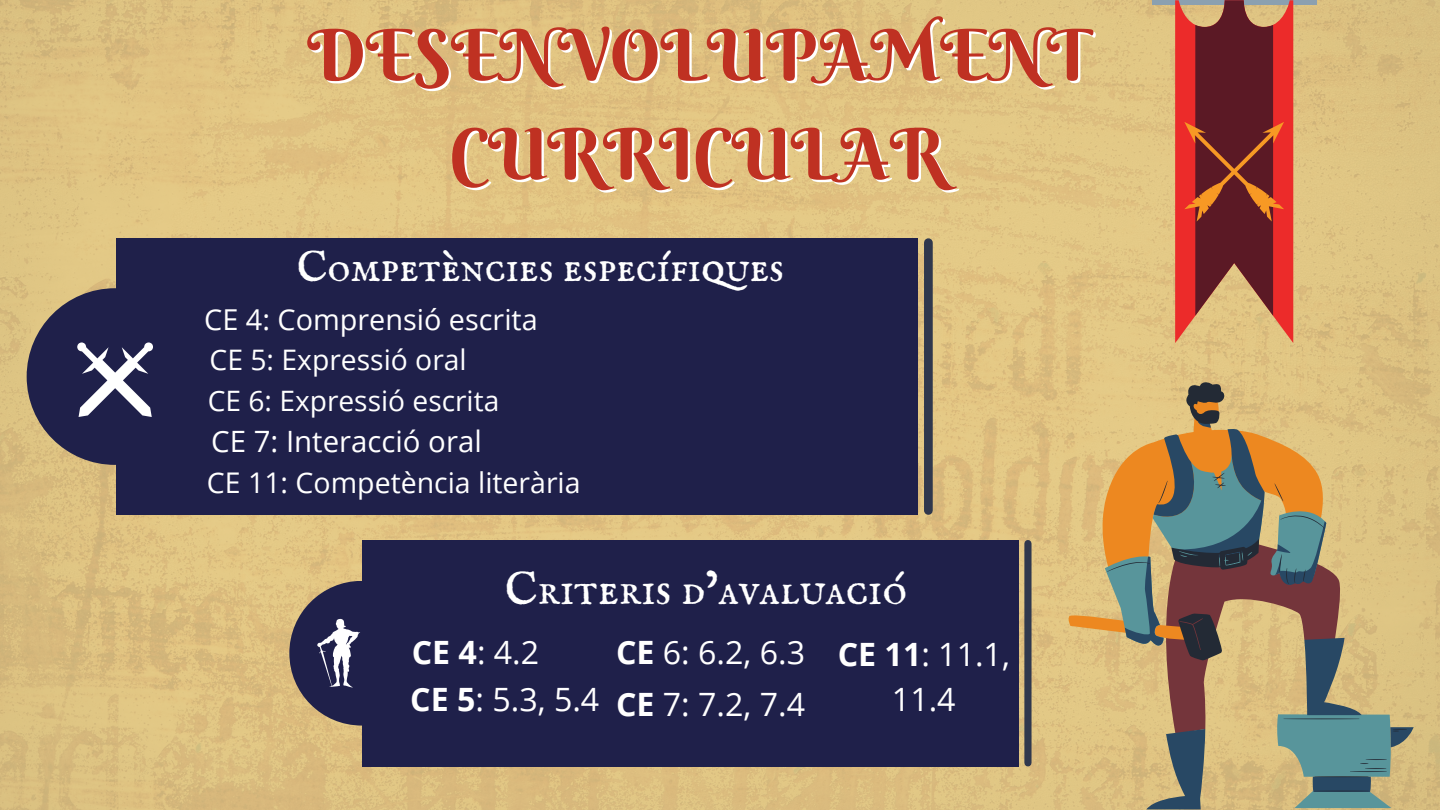
<style>
.page{position:relative;width:1440px;height:810px;background:#fff}
.page>*{position:absolute;margin:0;border:0;box-sizing:border-box;transform-origin:0 0}
.t1{font:70.7px/99px "Berkshire Swash";color:#bf3122;text-align:center}
.t2{font:46.2px "IM FELL English SC";color:#fff}
.t3{font:43.1px "IM FELL English SC";color:#fff}
.t4{font:32.2px "Open Sans";color:#fff}
.t5{font:29.4px "Open Sans";color:#fff}
.t6{font:28.8px "Open Sans";color:#fff}
.t7{font:28.5px "Open Sans";color:#fff}
.t8{font:28.3px "Open Sans";color:#fff}
.t9{font:28.1px "Open Sans";color:#fff}
.s1{font-weight:700}
</style>
<div class="page">
<img style="left:0;top:0;width:1440px;height:810px">
<div style="left:27px;top:288px;width:176px;height:177px;background:#1f204a;border-radius:50%"></div>
<div style="left:116px;top:238px;width:801px;height:277px;background:#1f204a"></div>
<div style="left:924px;top:243px;width:9px;height:267px;background:#30384d"></div>
<svg style="left:77px;top:342px;width:76px;height:75px"></svg>
<div style="left:289px;top:581px;width:145px;height:145px;background:#1f204a;border-radius:50%"></div>
<div style="left:363px;top:540px;width:656px;height:226px;background:#1f204a"></div>
<div style="left:1024px;top:544px;width:8px;height:219px;background:#30384d"></div>
<svg style="left:317px;top:619px;width:43px;height:68px"></svg>
<div style="left:1152px;top:0;width:165px;height:5px;background:#8ba0b0"></div>
<svg style="left:1175px;top:0;width:118px;height:343px;background:#a23f36"></svg>
<svg style="left:1067px;top:392px;width:40px;height:248px;background:#e1c07c"></svg>
<svg style="left:1125px;top:421px;width:289px;height:388px;background:#b3ac80"></svg>
<svg style="left:1107px;top:382px;width:300px;height:409px;background:#b09a6e"></svg>
<p class="t1" style="left:307px;top:5px;width:782px">DESENVOLUPAMENT<br>CURRICULAR</p>
<p class="t3" style="left:297px;top:242px;width:489px">Competències específiques</p>
<p class="t6" style="left:204px;top:299px;width:335px">CE 4: Comprensió escrita</p>
<p class="t8" style="left:210px;top:340px;width:259px">CE 5: Expressió oral</p>
<p class="t9" style="left:208px;top:381px;width:293px">CE 6: Expressió escrita</p>
<p class="t5" style="left:211px;top:421px;width:272px">CE 7: Interacció oral</p>
<p class="t7" style="left:207px;top:463px;width:375px">CE 11: Competència literària</p>
<p class="t2" style="left:505px;top:562px;width:404px">Criteris d’avaluació</p>
<p class="t4" style="left:412px;top:629px;width:129px"><span class="s1">CE 4</span>: 4.2</p>
<p class="t4" style="left:410px;top:677px;width:191px"><span class="s1">CE 5</span>: 5.3, 5.4</p>
<p class="t4" style="left:616px;top:629px;width:191px"><span class="s1">CE</span> 6: 6.2, 6.3</p>
<p class="t4" style="left:616px;top:682px;width:191px"><span class="s1">CE</span> 7: 7.2, 7.4</p>
<p class="t4" style="left:838px;top:632px;width:174px"><span class="s1">CE 11</span>: 11.1,</p>
<p class="t4" style="left:892px;top:677px;width:65px">11.4</p>
</div>
